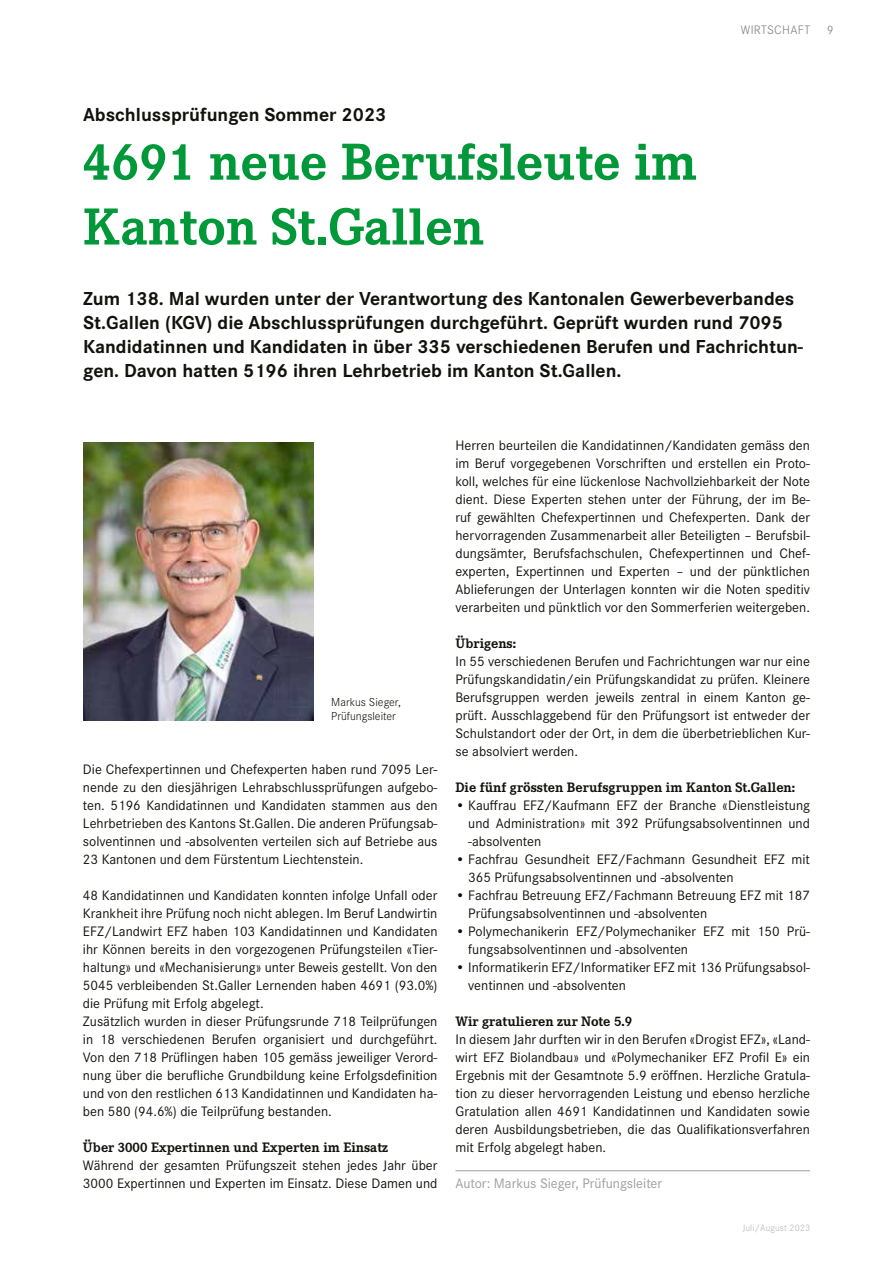
<style>
.page{position:relative;width:893px;height:1263px;background:#fff}
.page>*{position:absolute;margin:0;border:0;box-sizing:border-box;transform-origin:0 0}
.t1{font:700 54px/64.8px "Corporate E";color:#009839}
.t2{font:700 19.5px/24px "Corporate S";color:#12120d}
.t3{font:14.25px/18px "Corporate S";color:#12120d}
.t4{font:700 14.25px "Corporate E";color:#12120d}
.t5{font:14.25px "Corporate S";color:#9d9e9e}
.t6{font:300 12.75px "Corporate S";letter-spacing:.025em;color:#7b7d7c}
.t7{font:300 12px/14.4px "Corporate S";color:#12120d}
.t8{font:300 9.75px "Corporate S";letter-spacing:.01em;color:#b4b5b5}
</style>
<div class="page">
<hr style="left:455px;top:1170px;width:355px;height:1px;background:#9d9e9e">
<img style="left:83px;top:442px;width:230px;height:278px">
<h2 class="t2" style="left:83px;top:102px;width:305px">Abschlussprüfungen Sommer 2023</h2>
<h1 class="t1" style="left:83px;top:128px;width:615px">4691 neue Berufsleute im<br>Kanton St.Gallen</h1>
<p class="t6" style="left:741px;top:22px;width:71px">WIRTSCHAFT</p>
<p class="t6" style="left:827px;top:22px;width:8px">9</p>
<p class="t2" style="left:83px;top:286px;width:721px">Zum 138. Mal wurden unter der Verantwortung des Kantonalen Gewerbeverbandes St.Gallen (KGV) die Abschlussprüfungen durchgeführt. Geprüft wurden rund 7095<br>Kandidatinnen und Kandidaten in über 335 verschiedenen Berufen und Fachrichtun&shy;gen. Davon hatten 5196 ihren Lehrbetrieb im Kanton St.Gallen.</p>
<p class="t7" style="left:331px;top:694px;width:71px">Markus Sieger,<br>Prüfungsleiter</p>
<p class="t3" style="left:83px;top:760px;width:356px;text-align:justify">Die Chefexpertinnen und Chefexperten haben rund 7095 Ler&shy;nende zu den diesjährigen Lehrabschlussprüfungen aufgebo&shy;ten. 5196 Kandidatinnen und Kandidaten stammen aus den Lehrbetrieben des Kantons St.Gallen. Die anderen Prüfungsab&shy;solventinnen und -absolventen verteilen sich auf Betriebe aus 23 Kantonen und dem Fürstentum Liechtenstein.</p>
<p class="t3" style="left:83px;top:886px;width:356px">48 Kandidatinnen und Kandidaten konnten infolge Unfall oder Krankheit ihre Prüfung noch nicht ablegen. Im Beruf Landwirtin EFZ/Landwirt EFZ haben 103 Kandidatinnen und Kandidaten ihr Können bereits in den vorgezogenen Prüfungsteilen «Tier&shy;haltung» und «Mechanisierung» unter Beweis gestellt. Von den 5045 verbleibenden St.Galler Lernenden haben 4691 (93.0%) die Prüfung mit Erfolg abgelegt.<br>Zusätzlich wurden in dieser Prüfungsrunde 718 Teilprüfungen in 18 verschiedenen Berufen organisiert und durchgeführt.<br>Von den 718 Prüflingen haben 105 gemäss jeweiliger Verord&shy;nung über die berufliche Grundbildung keine Erfolgsdefinition und von den restlichen 613 Kandidatinnen und Kandidaten ha&shy;ben 580 (94.6%) die Teilprüfung bestanden.</p>
<p class="t4" style="left:83px;top:1138px;width:307px">Über 3000 Expertinnen und Experten im Einsatz</p>
<p class="t3" style="left:83px;top:1156px;width:356px">Während der gesamten Prüfungszeit stehen jedes Jahr über<br>3000 Expertinnen und Experten im Einsatz. Diese Damen und</p>
<p class="t3" style="left:455px;top:436px;width:356px;text-align:justify">Herren beurteilen die Kandidatinnen/Kandidaten gemäss den im Beruf vorgegebenen Vorschriften und erstellen ein Proto&shy;koll, welches für eine lückenlose Nachvollziehbarkeit der Note dient. Diese Experten stehen unter der Führung, der im Be&shy;ruf gewählten Chefexpertinnen und Chefexperten. Dank der hervorragenden Zusammenarbeit aller Beteiligten – Berufsbil&shy;dungsämter, Berufsfachschulen, Chefexpertinnen und Chef&shy;experten, Expertinnen und Experten – und der pünktlichen Ablieferungen der Unterlagen konnten wir die Noten speditiv verarbeiten und pünktlich vor den Sommerferien weitergeben.</p>
<p class="t4" style="left:455px;top:634px;width:62px">Übrigens:</p>
<p class="t3" style="left:455px;top:652px;width:356px;text-align:justify">In 55 verschiedenen Berufen und Fachrichtungen war nur eine Prüfungskandidatin/ein Prüfungskandidat zu prüfen. Kleinere Berufsgruppen werden jeweils zentral in einem Kanton ge&shy;prüft. Ausschlaggebend für den Prüfungsort ist entweder der Schulstandort oder der Ort, in dem die überbetrieblichen Kur&shy;se absolviert werden.</p>
<p class="t4" style="left:455px;top:778px;width:341px">Die fünf grössten Berufsgruppen im Kanton St.Gallen:</p>
<p class="t3" style="left:468px;top:796px;width:343px;text-align:justify;text-indent:-13px">• Kauffrau EFZ/Kaufmann EFZ der Branche «Dienstleistung und Administration» mit 392 Prüfungsabsolventinnen und -absolventen</p>
<p class="t3" style="left:468px;top:850px;width:343px;text-indent:-13px">• Fachfrau Gesundheit EFZ/Fachmann Gesundheit EFZ mit<br>365 Prüfungsabsolventinnen und -absolventen</p>
<p class="t3" style="left:468px;top:886px;width:343px;text-indent:-13px">• Fachfrau Betreuung EFZ/Fachmann Betreuung EFZ mit 187<br>Prüfungsabsolventinnen und -absolventen</p>
<p class="t3" style="left:468px;top:922px;width:343px;text-indent:-13px">• Polymechanikerin EFZ/Polymechaniker EFZ mit 150 Prü&shy;fungsabsolventinnen und -absolventen</p>
<p class="t3" style="left:468px;top:958px;width:343px;text-indent:-13px">• Informatikerin EFZ/Informatiker EFZ mit 136 Prüfungsabsol&shy;ventinnen und -absolventen</p>
<p class="t4" style="left:455px;top:1012px;width:178px">Wir gratulieren zur Note 5.9</p>
<p class="t3" style="left:455px;top:1030px;width:356px;text-align:justify">In diesem Jahr durften wir in den Berufen «Drogist EFZ», «Land&shy;wirt EFZ Biolandbau» und «Polymechaniker EFZ Profil E» ein Ergebnis mit der Gesamtnote 5.9 eröffnen. Herzliche Gratula&shy;tion zu dieser hervorragenden Leistung und ebenso herzliche Gratulation allen 4691 Kandidatinnen und Kandidaten sowie deren Ausbildungsbetrieben, die das Qualifikationsverfahren mit Erfolg abgelegt haben.</p>
<p class="t5" style="left:455px;top:1174px;width:208px">Autor: Markus Sieger, Prüfungsleiter</p>
<p class="t8" style="left:743px;top:1222px;width:69px">Juli/August 2023</p>
</div>
